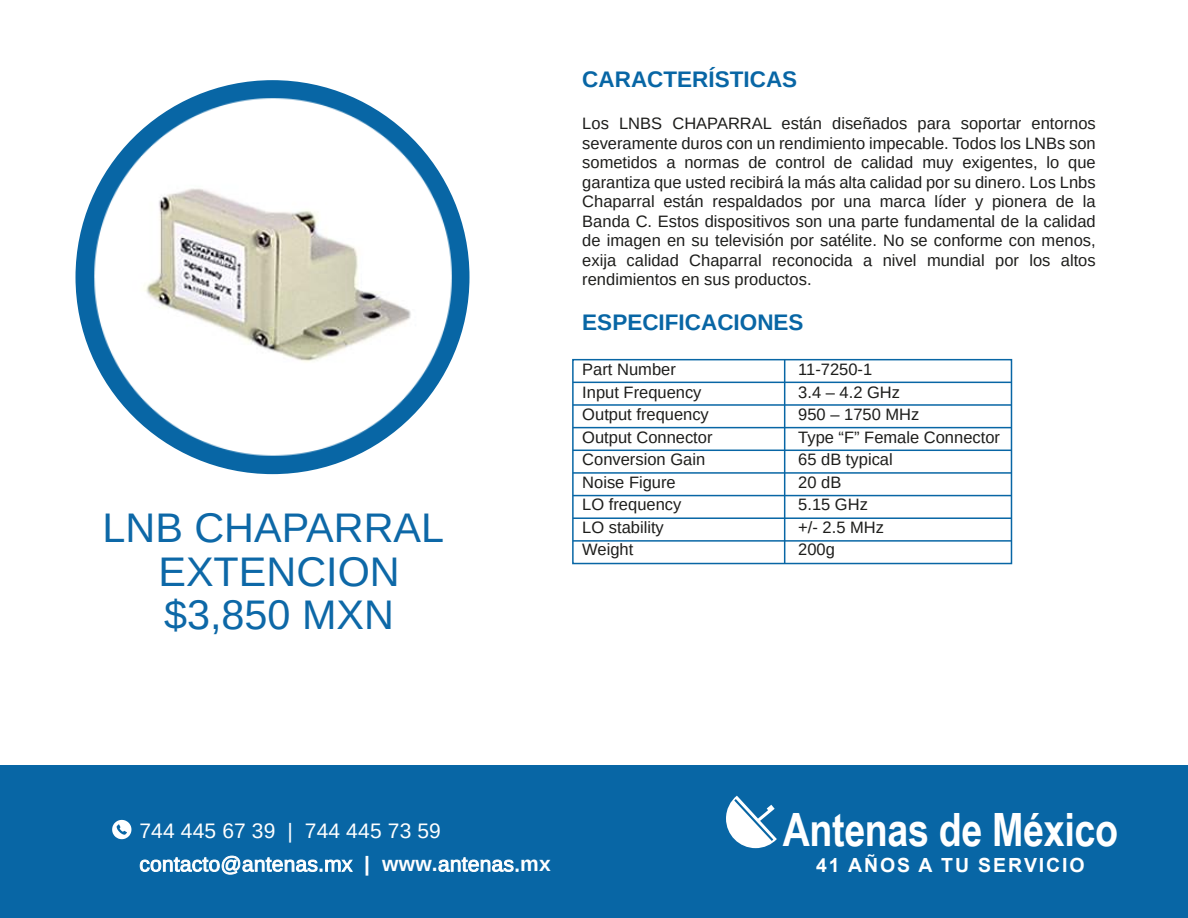
<style>
.page{position:relative;width:1188px;height:918px;background:#fff}
.page>*{position:absolute;margin:0;border:0;box-sizing:border-box;transform-origin:0 0}
.t1{font:700 45.9px "Arial Narrow";letter-spacing:-.01em;color:#fff}
.t2{font:41.4px/43.5px "Arimo";color:#0d68a7;text-align:center}
.t3{font:700 22.5px "Arimo";color:#0866a5}
.t4{font:21px/33.8px "Arimo";letter-spacing:.01em;color:#fff}
.t5{font:700 19.5px "Arial";letter-spacing:.095em;color:#fff}
.t6{font:16.5px/19.5px "Arimo";color:#1d1d1b;text-align:justify}
.s1{font-weight:700}
</style>
<div class="page">
<div style="left:76px;top:80px;width:393px;height:394px;background:#0866a5;border-radius:50%"></div>
<div style="left:572px;top:359px;width:440px;height:205px;border:2px solid #0866a5"></div>
<hr style="left:573px;top:540px;width:438px;height:2px;background:#0866a5">
<hr style="left:573px;top:517px;width:438px;height:2px;background:#0866a5">
<hr style="left:573px;top:495px;width:438px;height:1px;background:#0866a5">
<hr style="left:573px;top:472px;width:438px;height:2px;background:#0866a5">
<hr style="left:573px;top:450px;width:438px;height:1px;background:#0866a5">
<hr style="left:573px;top:427px;width:438px;height:1px;background:#0866a5">
<hr style="left:573px;top:404px;width:438px;height:2px;background:#0866a5">
<hr style="left:573px;top:382px;width:438px;height:1px;background:#0866a5">
<hr style="left:784px;top:360px;width:1px;height:204px;background:#0866a5">
<img style="left:75px;top:96px;width:395px;height:363px">
<div style="left:0;top:765px;width:1187px;height:153px;background:#0866a5"></div>
<svg style="left:726px;top:796px;width:51px;height:52px"></svg>
<svg style="left:112px;top:820px;width:19px;height:19px"></svg>
<h2 class="t2" style="left:103px;top:506px;width:343px">LNB CHAPARRAL<br>EXTENCION $3,850 MXN</h2>
<h3 class="t3" style="left:582px;top:64px;width:216px">CARACTERÍSTICAS</h3>
<p class="t6" style="left:582px;top:114px;width:515px">Los LNBS CHAPARRAL están diseñados para soportar entornos severamente duros con un rendimiento impecable. Todos los LNBs son sometidos a normas de control de calidad muy exigentes, lo que garantiza que usted recibirá la más alta calidad por su dinero. Los Lnbs Chaparral están respaldados por una marca líder y pionera de la Banda C. Estos dispositivos son una parte fundamental de la calidad de imagen en su televisión por satélite. No se conforme con menos, exija calidad Chaparral reconocida a nivel mundial por los altos rendimientos en sus productos.</p>
<h3 class="t3" style="left:582px;top:307px;width:223px">ESPECIFICACIONES</h3>
<p class="t6" style="left:582px;top:360px;width:95px">Part Number</p>
<p class="t6" style="left:798px;top:360px;width:75px">11-7250-1</p>
<p class="t6" style="left:582px;top:382px;width:121px">Input Frequency</p>
<p class="t6" style="left:798px;top:382px;width:103px">3.4 – 4.2 GHz</p>
<p class="t6" style="left:582px;top:405px;width:128px">Output frequency</p>
<p class="t6" style="left:798px;top:405px;width:123px">950 – 1750 MHz</p>
<p class="t6" style="left:582px;top:427px;width:132px">Output Connector</p>
<p class="t6" style="left:798px;top:427px;width:203px">Type “F” Female Connector</p>
<p class="t6" style="left:582px;top:450px;width:124px">Conversion Gain</p>
<p class="t6" style="left:798px;top:450px;width:96px">65 dB typical</p>
<p class="t6" style="left:582px;top:472px;width:95px">Noise Figure</p>
<p class="t6" style="left:798px;top:472px;width:45px">20 dB</p>
<p class="t6" style="left:582px;top:495px;width:101px">LO frequency</p>
<p class="t6" style="left:798px;top:495px;width:71px">5.15 GHz</p>
<p class="t6" style="left:582px;top:517px;width:83px">LO stability</p>
<p class="t6" style="left:798px;top:517px;width:87px">+/- 2.5 MHz</p>
<p class="t6" style="left:582px;top:540px;width:53px">Weight</p>
<p class="t6" style="left:798px;top:540px;width:38px">200g</p>
<p class="t4" style="left:139px;top:814px;width:413px">744 445 67 39 | 744 445 73 59 contacto@antenas.mx <span class="s1">| www.</span>antenas.<span class="s1">mx</span></p>
<h1 class="t1" style="left:783px;top:795px;width:337px">Antenas de México</h1>
<p class="t5" style="left:816px;top:851px;width:270px">41 AÑOS A TU SERVICIO</p>
</div>
